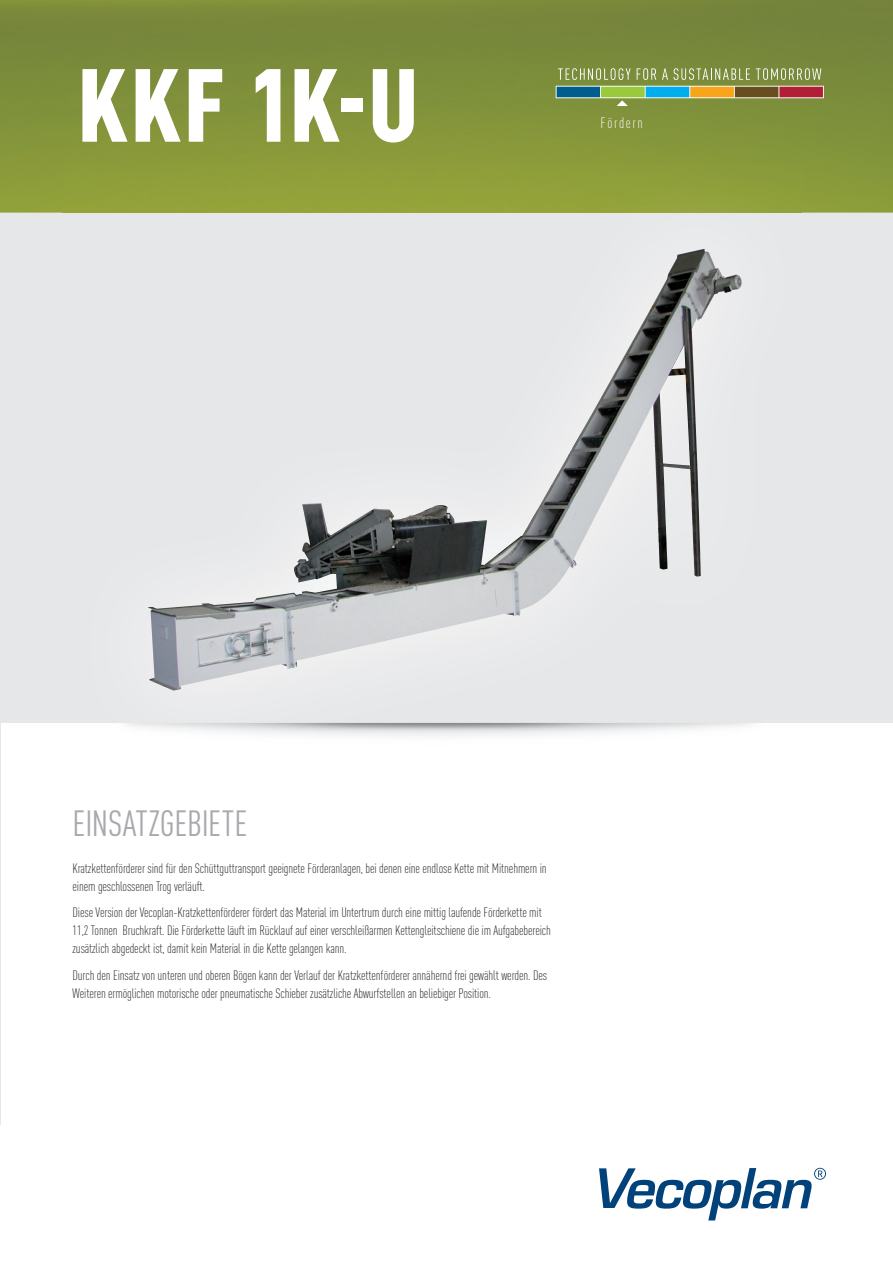
<style>
.page{position:relative;width:893px;height:1263px;background:#fff}
.page>*{position:absolute;margin:0;border:0;box-sizing:border-box;transform-origin:0 0}
.t1{font:900 condensed 102px "DIN Pro";color:#fff}
.t2{font:36px "DIN Cond";letter-spacing:-.01em;color:#a8a9ad}
.t3{font:300 15px "DIN Cond";letter-spacing:.105em;color:#fff}
.t4{font:300 13.5px/18px "DIN Cond";letter-spacing:-.01em;color:#231f20}
</style>
<div class="page">
<div style="left:0;top:213px;width:893px;height:510px;background:#e6e7e9"></div>
<svg style="left:599px;top:1168px;width:227px;height:52px"></svg>
<hr style="left:0;top:0;width:1px;height:1125px;background:#e6e7e9">
<img style="left:0;top:0;width:893px;height:213px">
<img style="left:63px;top:164px;width:739px;height:572px">
<img style="left:148px;top:249px;width:594px;height:442px">
<svg style="left:558px;top:68px;width:73px;height:12px"></svg>
<svg style="left:637px;top:68px;width:19px;height:12px"></svg>
<svg style="left:662px;top:68px;width:6px;height:12px"></svg>
<svg style="left:674px;top:68px;width:76px;height:12px"></svg>
<svg style="left:756px;top:68px;width:65px;height:12px"></svg>
<svg style="left:556px;top:86px;width:268px;height:20px;background:#84905f"></svg>
<h1 class="t1" style="left:77px;top:26px;width:344px">KKF 1K-U</h1>
<p class="t3" style="left:601px;top:114px;width:44px">Fördern</p>
<h2 class="t2" style="left:73px;top:803px;width:176px">EINSATZGEBIETE</h2>
<p class="t4" style="left:73px;top:859px;width:476px">Kratzkettenförderer sind für den Schüttguttransport geeignete Förderanlagen, bei denen eine endlose Kette mit Mitnehmern in einem geschlossenen Trog verläuft.</p>
<p class="t4" style="left:73px;top:904px;width:480px">Diese Version der Vecoplan-Kratzkettenförderer fördert das Material im Untertrum durch eine mittig laufende Förderkette mit<br>11,2 Tonnen Bruchkraft. Die Förderkette läuft im Rücklauf auf einer verschleißarmen Kettengleitschiene die im Aufgabebereich zusätzlich abgedeckt ist, damit kein Material in die Kette gelangen kann.</p>
<p class="t4" style="left:73px;top:966px;width:476px">Durch den Einsatz von unteren und oberen Bögen kann der Verlauf der Kratzkettenförderer annähernd frei gewählt werden. Des<br>Weiteren ermöglichen motorische oder pneumatische Schieber zusätzliche Abwurfstellen an beliebiger Position.</p>
</div>
